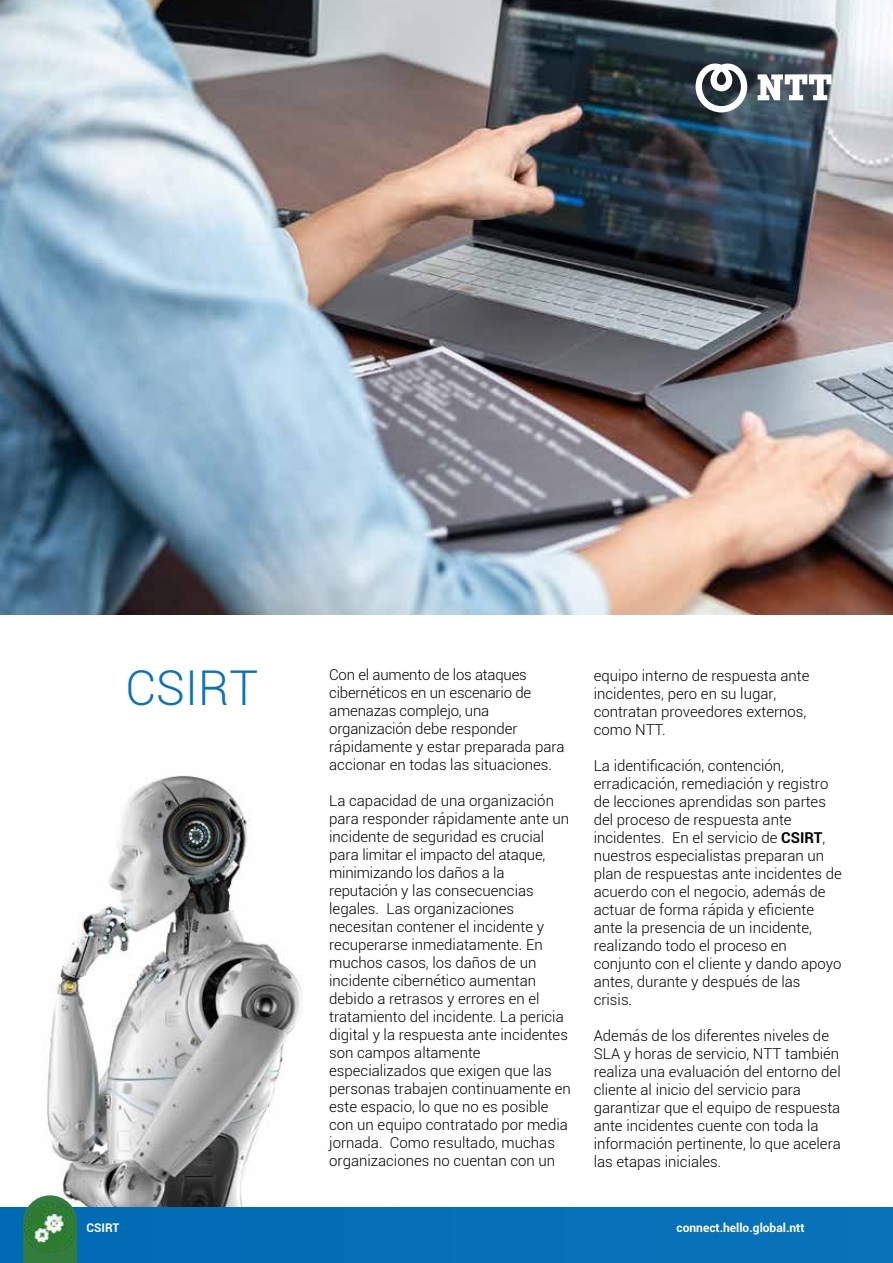
<style>
.page{position:relative;width:893px;height:1263px;background:#fff}
.page>*{position:absolute;margin:0;border:0;box-sizing:border-box;transform-origin:0 0}
.t1{font:300 48px "Roboto";color:#0873b8}
.t2{font:300 15px/18px "Roboto";color:#000}
.t3{font:700 12px "Roboto";color:#fff}
.s1{font-weight:700}
</style>
<div class="page">
<img style="left:0;top:775px;width:384px;height:433px">
<img style="left:0;top:0;width:893px;height:614px">
<div style="left:0;top:1208px;width:893px;height:55px;background:#056fb7"></div>
<svg style="left:23px;top:1195px;width:54px;height:68px"></svg>
<img style="left:23px;top:1200px;width:54px;height:53px">
<svg style="left:695px;top:64px;width:52px;height:48px"></svg>
<svg style="left:758px;top:74px;width:73px;height:26px"></svg>
<h1 class="t1" style="left:125px;top:654px;width:134px">CSIRT</h1>
<p class="t3" style="left:86px;top:1219px;width:34px">CSIRT</p>
<p class="t2" style="left:329px;top:665px;width:237px">Con el aumento de los ataques cibernéticos en un escenario de amenazas complejo, una organización debe responder rápidamente y estar preparada para accionar en todas las situaciones.</p>
<p class="t2" style="left:329px;top:791px;width:243px">La capacidad de una organización para responder rápidamente ante un incidente de seguridad es crucial para limitar el impacto del ataque, minimizando los daños a la reputación y las consecuencias legales. Las organizaciones necesitan contener el incidente y recuperarse inmediatamente. En muchos casos, los daños de un incidente cibernético aumentan debido a retrasos y errores en el tratamiento del incidente. La pericia digital y la respuesta ante incidentes son campos altamente especializados que exigen que las personas trabajen continuamente en este espacio, lo que no es posible con un equipo contratado por media jornada. Como resultado, muchas organizaciones no cuentan con un</p>
<p class="t2" style="left:594px;top:666px;width:217px">equipo interno de respuesta ante incidentes, pero en su lugar, contratan proveedores externos, como NTT.</p>
<p class="t2" style="left:594px;top:756px;width:250px">La identificación, contención, erradicación, remediación y registro de lecciones aprendidas son partes del proceso de respuesta ante incidentes. En el servicio de <span class="s1">CSIRT</span>, nuestros especialistas preparan un plan de respuestas ante incidentes de acuerdo con el negocio, además de actuar de forma rápida y eficiente ante la presencia de un incidente, realizando todo el proceso en conjunto con el cliente y dando apoyo antes, durante y después de las crisis.</p>
<p class="t2" style="left:594px;top:1026px;width:249px">Además de los diferentes niveles de SLA y horas de servicio, NTT también realiza una evaluación del entorno del cliente al inicio del servicio para garantizar que el equipo de respuesta ante incidentes cuente con toda la información pertinente, lo que acelera las etapas iniciales.</p>
<p class="t3" style="left:676px;top:1219px;width:130px">connect.hello.global.ntt</p>
</div>
